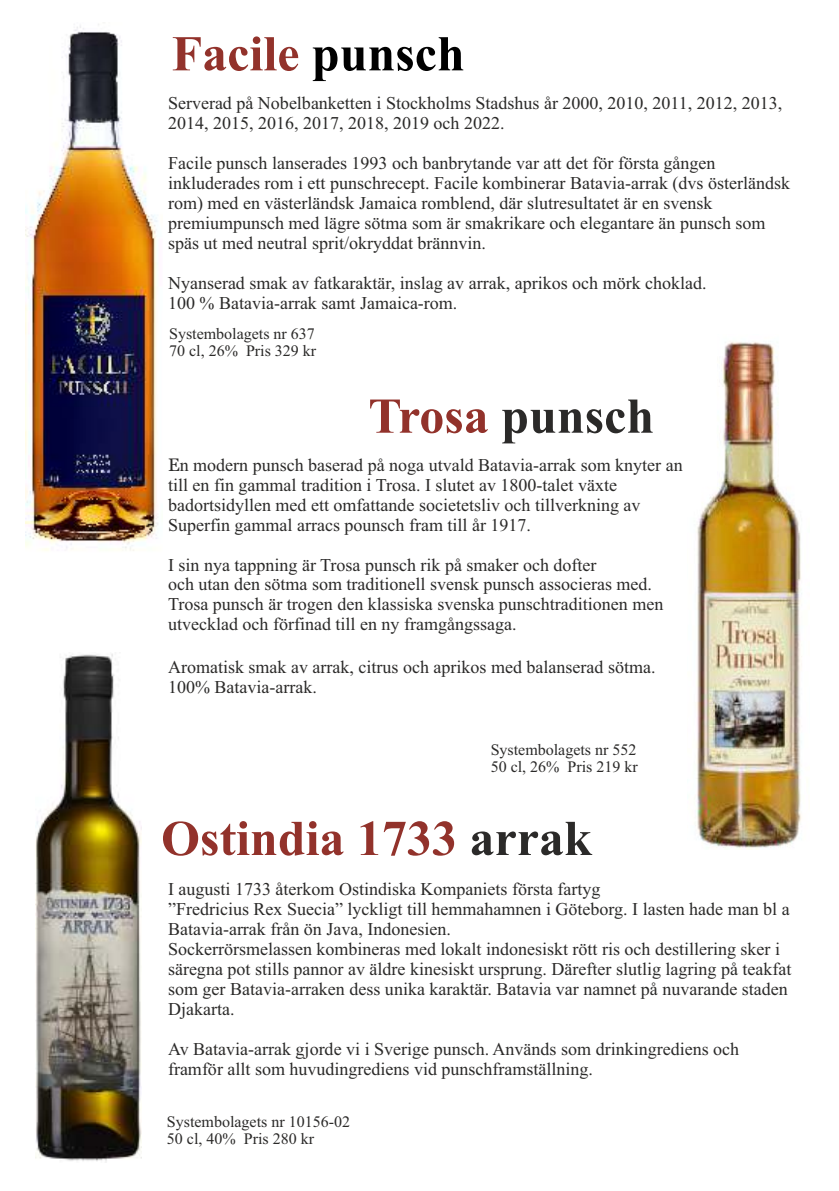
<style>
.page{position:relative;width:839px;height:1191px;background:#fff}
.page>*{position:absolute;margin:0;border:0;box-sizing:border-box;transform-origin:0 0}
.t1{font:700 50px "Times New Roman";color:#92322b}
.t2{font:700 50px "Times New Roman";color:#2b2a29}
.t3{font:18px/20px "Times New Roman";color:#2b2a29}
.t4{font:16px/17.8px "Times New Roman";color:#2b2a29}
.s1{color:#000}
.s2{color:#92322b}
.s3{font-family:"Georgia"}
.s4{color:#2b2a29}
</style>
<div class="page">
<img style="left:697px;top:341px;width:105px;height:508px">
<img style="left:36px;top:654px;width:105px;height:508px">
<img style="left:25px;top:24px;width:133px;height:527px">
<p class="t1" style="left:172px;top:36px;width:295px">Facile <span class="s1">punsch</span></p>
<p class="t3" style="left:168px;top:95px;width:616px">Serverad på Nobelbanketten i Stockholms Stadshus år 2000, 2010, 2011, 2012, 2013,<br>2014, 2015, 2016, 2017, 2018, 2019 och 2022.</p>
<p class="t3" style="left:168px;top:155px;width:623px">Facile punsch lanserades 1993 och banbrytande var att det för första gången inkluderades rom i ett punschrecept. Facile kombinerar Batavia-arrak (dvs österländsk rom) med en västerländsk Jamaica romblend, där slutresultatet är en svensk premiumpunsch med lägre sötma som är smakrikare och elegantare än punsch som späs ut med neutral sprit/okryddat brännvin.</p>
<p class="t3" style="left:168px;top:274px;width:540px">Nyanserad smak av fatkaraktär, inslag av arrak, aprikos och mörk choklad.<br>100 % Batavia-arrak samt Jamaica-rom.</p>
<p class="t4" style="left:169px;top:326px;width:149px">Systembolagets nr 637<br>70 cl, 26% Pris 329 kr</p>
<p class="t2" style="left:368px;top:399px;width:287px"><span class="s2">Trosa</span> punsch</p>
<p class="t3" style="left:168px;top:456px;width:516px"><span class="s3">E</span>n modern punsch baserad på noga utvald Batavia-arrak som knyter an till en fin gammal tradition i Trosa. I slutet av 1800-talet växte badortsidyllen med ett omfattande societetsliv och tillverkning av Superfin gammal arracs pounsch fram till år 1917.</p>
<p class="t3" style="left:168px;top:556px;width:497px">I sin nya tappning är Trosa punsch rik på smaker och dofter<br>och utan den sötma som traditionell svensk punsch associeras med.<br>Trosa punsch är trogen den klassiska svenska punschtraditionen men utvecklad och förfinad till en ny framgångssaga.</p>
<p class="t3" style="left:168px;top:659px;width:489px">Aromatisk smak av arrak, citrus och aprikos med balanserad sötma.<br>100% Batavia-arrak.</p>
<p class="t4" style="left:491px;top:742px;width:149px">Systembolagets nr 552<br>50 cl, 26% Pris 219 kr</p>
<p class="t1" style="left:161px;top:821px;width:432px">Ostindia 1733 <span class="s4">arrak</span></p>
<p class="t3" style="left:168px;top:881px;width:625px">I augusti 1733 återkom Ostindiska Kompaniets första fartyg<br>”Fredricius Rex Suecia” lyckligt till hemmahamnen i Göteborg. I lasten hade man bl a Batavia-arrak från ön Java, Indonesien.<br>Sockerrörsmelassen kombineras med lokalt indonesiskt rött ris och destillering sker i säregna pot stills pannor av äldre kinesiskt ursprung. Därefter slutlig lagring på teakfat som ger Batavia-arraken dess unika karaktär. Batavia var namnet på nuvarande staden Djakarta.</p>
<p class="t3" style="left:168px;top:1040px;width:573px">Av Batavia-arrak gjorde vi i Sverige punsch. Används som drinkingrediens och framför allt som huvudingrediens vid punschframställning.</p>
<p class="t4" style="left:167px;top:1115px;width:185px;line-height:16px">Systembolagets nr 10156-02<br>50 cl, 40% Pris 280 kr</p>
</div>
